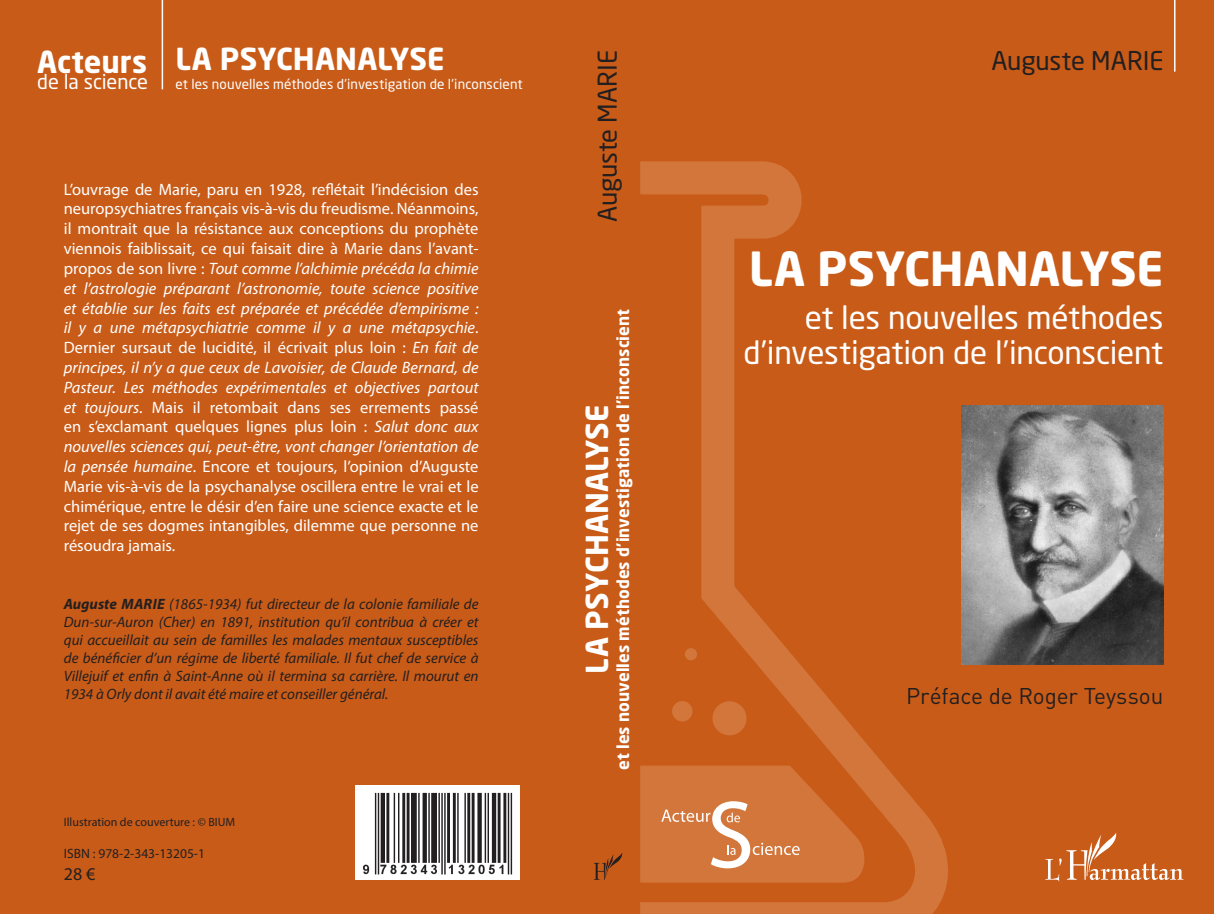
<style>
.page{position:relative;width:1214px;height:914px;background:#fff}
.page>*{position:absolute;margin:0;border:0;box-sizing:border-box;transform-origin:0 0}
.t1{font:700 46.5px "Neo Sans Std";color:#fff}
.t2{font:31.5px/34.5px "Neo Sans Std";letter-spacing:-.01em;color:#fff;text-align:right}
.t3{font:700 30px "Neo Sans Std";color:#fff}
.t4{font:25.5px "Neo Sans Std";letter-spacing:-.005em;color:#231f20}
.t5{font:22.5px "DIN Pro";letter-spacing:-.005em;color:#231f20}
.t6{font:19.95px "Neo Sans Std";letter-spacing:-.01em;color:#fff}
.t7{font:18px "Myriad Pro";color:#231f20}
.t8{font:16.5px/19.8px "Myriad Pro";color:#fff;text-align:justify}
.t9{font:700 16.5px "Neo Sans Std";letter-spacing:.005em;color:#fff}
.t10{font:italic 15px/18px "Myriad Pro";color:#231f20;text-align:justify}
.t11{font:13.5px "Neo Sans Std";letter-spacing:.01em;color:#fff}
.t12{font:13.5px "Myriad Pro";color:#231f20}
.t13{font:12px "Myriad Pro";color:#231f20}
.s1{font-style:italic}
.s2{font-weight:700}
</style>
<div class="page">
<div style="left:640px;top:0;width:574px;height:914px;background:#c85b18"></div>
<div style="left:0;top:0;width:678px;height:914px;background:#c85b18"></div>
<svg style="left:593px;top:862px;width:14px;height:18px"></svg>
<div style="left:355px;top:785px;width:164px;height:94px;background:#fff"></div>
<img style="left:363px;top:792px;width:150px;height:83px">
<svg style="left:607px;top:161px;width:390px;height:753px"></svg>
<svg style="left:1045px;top:833px;width:138px;height:48px"></svg>
<hr style="left:162px;top:0;width:1px;height:89px;background:#fff">
<hr style="left:1174px;top:0;width:1px;height:72px;background:#fff">
<div style="left:712px;top:701px;width:34px;height:34px;background:#d2763b;border-radius:50%"></div>
<div style="left:672px;top:701px;width:20px;height:20px;background:#d2763b;border-radius:50%"></div>
<div style="left:685px;top:648px;width:12px;height:12px;background:#d2763b;border-radius:50%"></div>
<svg style="left:640px;top:765px;width:229px;height:117px;background:#d37940"></svg>
<img style="left:961px;top:405px;width:202px;height:259px">
<p class="t3" style="left:37px;top:43px;width:111px">Acteurs</p>
<p class="t6" style="left:37px;top:69px;width:112px">de la science</p>
<p class="t3" style="left:175px;top:39px;width:270px">LA PSYCHANALYSE</p>
<p class="t11" style="left:175px;top:76px;width:349px">et les nouvelles méthodes d’investigation de l’inconscient</p>
<p class="t8" style="left:64px;top:179px;width:416px">L’ouvrage de Marie, paru en 1928, reflétait l’indécision des neuropsychiatres français vis-à-vis du freudisme. Néanmoins, il montrait que la résistance aux conceptions du prophète viennois faiblissait, ce qui faisait dire à Marie dans l’avant&shy;propos de son livre : <span class="s1">Tout comme l’alchimie précéda la chimie et l’astrologie préparant l’astronomie, toute science positive et établie sur les faits est préparée et précédée d’empirisme : il y a une métapsychiatrie comme il y a une métapsychie</span>.<br>Dernier sursaut de lucidité, il écrivait plus loin : <span class="s1">En fait de principes, il n’y a que ceux de Lavoisier, de Claude Bernard, de Pasteur. Les méthodes expérimentales et objectives partout et toujours</span>. Mais il retombait dans ses errements passé en s’exclamant quelques lignes plus loin : <span class="s1">Salut donc aux nouvelles sciences qui, peut-être, vont changer l’orientation de la pensée humaine</span>. Encore et toujours, l’opinion d’Auguste Marie vis-à-vis de la psychanalyse oscillera entre le vrai et le chimérique, entre le désir d’en faire une science exacte et le rejet de ses dogmes intangibles, dilemme que personne ne résoudra jamais.</p>
<p class="t10" style="left:64px;top:594px;width:416px"><span class="s2">Auguste MARIE</span> (1865-1934) fut directeur de la colonie familiale de Dun-sur-Auron (Cher) en 1891, institution qu’il contribua à créer et qui accueillait au sein de familles les malades mentaux susceptibles de bénéficier d’un régime de liberté familiale. Il fut chef de service à Villejuif et enfin à Saint-Anne où il termina sa carrière. Il mourut en 1934 à Orly dont il avait été maire et conseiller général.</p>
<p class="t13" style="left:64px;top:814px;width:173px">Illustration de couverture : © BIUM</p>
<p class="t12" style="left:64px;top:845px;width:143px">ISBN : 978-2-343-13205-1</p>
<p class="t7" style="left:64px;top:862px;width:33px">28 €</p>
<p class="t4" style="left:592px;top:222px;width:173px;rotate:-90deg">Auguste MARIE</p>
<p class="t9" style="left:612px;top:770px;width:462px;rotate:-90deg">et les nouvelles méthodes d’investigation de l’inconscient</p>
<p class="t3" style="left:578px;top:674px;width:270px;rotate:-90deg">LA PSYCHANALYSE</p>
<p class="t4" style="left:991px;top:45px;width:173px">Auguste MARIE</p>
<p class="t1" style="left:748px;top:239px;width:416px">LA PSYCHANALYSE</p>
<p class="t2" style="left:743px;top:300px;width:421px">et les nouvelles méthodes d’investigation de l’inconscient</p>
<p class="t5" style="left:906px;top:680px;width:259px">Préface de Roger Teyssou</p>
</div>
